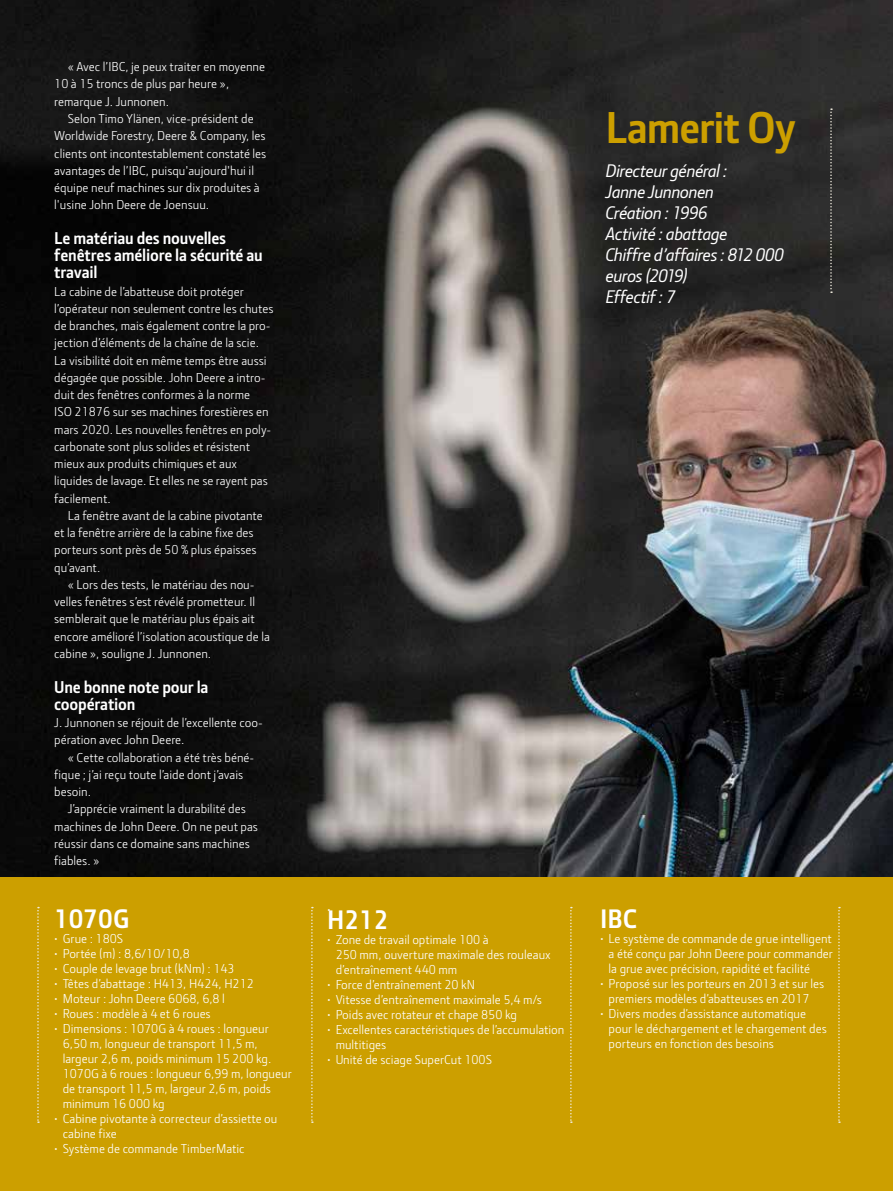
<style>
.page{position:relative;width:893px;height:1191px;background:#fff}
.page>*{position:absolute;margin:0;border:0;box-sizing:border-box;transform-origin:0 0}
.t1{font:700 45px "JD Sans Pro";letter-spacing:-.025em;color:#cc9f00}
.t2{font:700 27px "JD Sans Pro";color:#fff}
.t3{font:italic 500 18px/21px "JD Sans Pro";letter-spacing:-.025em;color:#fff}
.t4{font:700 17.25px/17.2px "JD Sans Pro";letter-spacing:-.01em;color:#fff}
.t5{font:13.05px/17.2px "JD Sans Pro";color:#fff}
</style>
<div class="page">
<img style="left:0;top:0;width:893px;height:877px">
<div style="left:0;top:877px;width:893px;height:314px;background:#cc9f00"></div>
<svg style="left:830px;top:108px;width:2px;height:185px"></svg>
<svg style="left:570px;top:907px;width:2px;height:216px"></svg>
<svg style="left:311px;top:907px;width:2px;height:216px"></svg>
<svg style="left:37px;top:907px;width:2px;height:216px"></svg>
<svg style="left:838px;top:907px;width:2px;height:216px"></svg>
<p class="t5" style="left:54px;top:58px;width:212px;text-indent:13px">« Avec l’IBC, je peux traiter en moyenne<br>10 à 15 troncs de plus par heure », remarque J. Junnonen.</p>
<p class="t5" style="left:54px;top:110px;width:214px;text-indent:13px">Selon Timo Ylänen, vice-président de Worldwide Forestry, Deere &amp; Company, les clients ont incontestablement constaté les avantages de l’IBC, puisqu'aujourd'hui il équipe neuf machines sur dix produites à l'usine John Deere de Joensuu.</p>
<h3 class="t4" style="left:54px;top:229px;width:210px">Le matériau des nouvelles fenêtres améliore la sécurité au travail</h3>
<p class="t5" style="left:54px;top:282px;width:221px">La cabine de l’abatteuse doit protéger l’opérateur non seulement contre les chutes de branches, mais également contre la pro&shy;jection d’éléments de la chaîne de la scie.<br>La visibilité doit en même temps être aussi dégagée que possible. John Deere a intro&shy;duit des fenêtres conformes à la norme<br>ISO 21876 sur ses machines forestières en mars 2020. Les nouvelles fenêtres en poly&shy;carbonate sont plus solides et résistent mieux aux produits chimiques et aux liquides de lavage. Et elles ne se rayent pas facilement.</p>
<p class="t5" style="left:54px;top:506px;width:210px;text-indent:13px">La fenêtre avant de la cabine pivotante et la fenêtre arrière de la cabine fixe des porteurs sont près de 50 % plus épaisses qu’avant.</p>
<p class="t5" style="left:54px;top:575px;width:217px;text-indent:13px">« Lors des tests, le matériau des nou&shy;velles fenêtres s’est révélé prometteur. Il semblerait que le matériau plus épais ait encore amélioré l’isolation acoustique de la cabine », souligne J. Junnonen.</p>
<h3 class="t4" style="left:54px;top:677px;width:156px">Une bonne note pour la coopération</h3>
<p class="t5" style="left:54px;top:713px;width:210px">J. Junnonen se réjouit de l’excellente coo&shy;pération avec John Deere.</p>
<p class="t5" style="left:54px;top:748px;width:202px;text-indent:13px">« Cette collaboration a été très béné&shy;fique ; j’ai reçu toute l’aide dont j’avais besoin.</p>
<p class="t5" style="left:54px;top:800px;width:205px;text-indent:13px">J’apprécie vraiment la durabilité des machines de John Deere. On ne peut pas réussir dans ce domaine sans machines fiables. »</p>
<h2 class="t2" style="left:54px;top:901px;width:77px">1070G</h2>
<p class="t5" style="left:54px;top:929px;width:71px">• Grue : 180S</p>
<p class="t5" style="left:54px;top:944px;width:137px">• Portée (m) : 8,6/10/10,8</p>
<p class="t5" style="left:54px;top:959px;width:182px">• Couple de levage brut (kNm) : 143</p>
<p class="t5" style="left:54px;top:974px;width:201px">• Têtes d’abattage : H413, H424, H212</p>
<p class="t5" style="left:54px;top:989px;width:172px">• Moteur : John Deere 6068, 6,8 l</p>
<p class="t5" style="left:54px;top:1004px;width:158px">• Roues : modèle à 4 et 6 roues</p>
<p class="t5" style="left:63px;top:1020px;width:230px;line-height:15px;text-indent:-9px">• Dimensions : 1070G à 4 roues : longueur 6,50 m, longueur de transport 11,5 m, largeur 2,6 m, poids minimum 15 200 kg.<br>1070G à 6 roues : longueur 6,99 m, longueur de transport 11,5 m, largeur 2,6 m, poids minimum 16 000 kg</p>
<p class="t5" style="left:63px;top:1110px;width:216px;line-height:15px;text-indent:-9px">• Cabine pivotante à correcteur d’assiette ou cabine fixe</p>
<p class="t5" style="left:54px;top:1139px;width:192px">• Système de commande TimberMatic</p>
<p class="t5" style="left:327px;top:901px;width:5px">•</p>
<h2 class="t2" style="left:327px;top:902px;width:63px">H212</h2>
<p class="t5" style="left:336px;top:932px;width:217px;line-height:15px;text-indent:-9px">• Zone de travail optimale 100 à<br>250 mm, ouverture maximale des rouleaux d’entraînement 440 mm</p>
<p class="t5" style="left:327px;top:976px;width:150px">• Force d’entraînement 20 kN</p>
<p class="t5" style="left:327px;top:991px;width:216px">• Vitesse d’entraînement maximale 5,4 m/s</p>
<p class="t5" style="left:327px;top:1006px;width:191px">• Poids avec rotateur et chape 850 kg</p>
<p class="t5" style="left:336px;top:1022px;width:230px;line-height:15px;text-indent:-9px">• Excellentes caractéristiques de l’accumulation multitiges</p>
<p class="t5" style="left:327px;top:1051px;width:166px">• Unité de sciage SuperCut 100S</p>
<h1 class="t1" style="left:605px;top:98px;width:192px">Lamerit Oy</h1>
<h3 class="t3" style="left:605px;top:159px;width:180px">Directeur général :<br>Janne Junnonen<br>Création : 1996<br>Activité : abattage<br>Chiffre d’affaires : 812 000 euros (2019)<br>Effectif : 7</h3>
<h2 class="t2" style="left:600px;top:901px;width:38px">IBC</h2>
<p class="t5" style="left:609px;top:930px;width:226px;line-height:15px;text-align:justify;text-indent:-9px">• Le système de commande de grue intelligent a été conçu par John Deere pour commander la grue avec précision, rapidité et facilité</p>
<p class="t5" style="left:600px;top:975px;width:226px;line-height:15px;text-align:center">• Proposé sur les porteurs en 2013 et sur les premiers modèles d’abatteuses en 2017</p>
<p class="t5" style="left:609px;top:1005px;width:220px;line-height:15px;text-indent:-9px">• Divers modes d’assistance automatique pour le déchargement et le chargement des porteurs en fonction des besoins</p>
</div>
